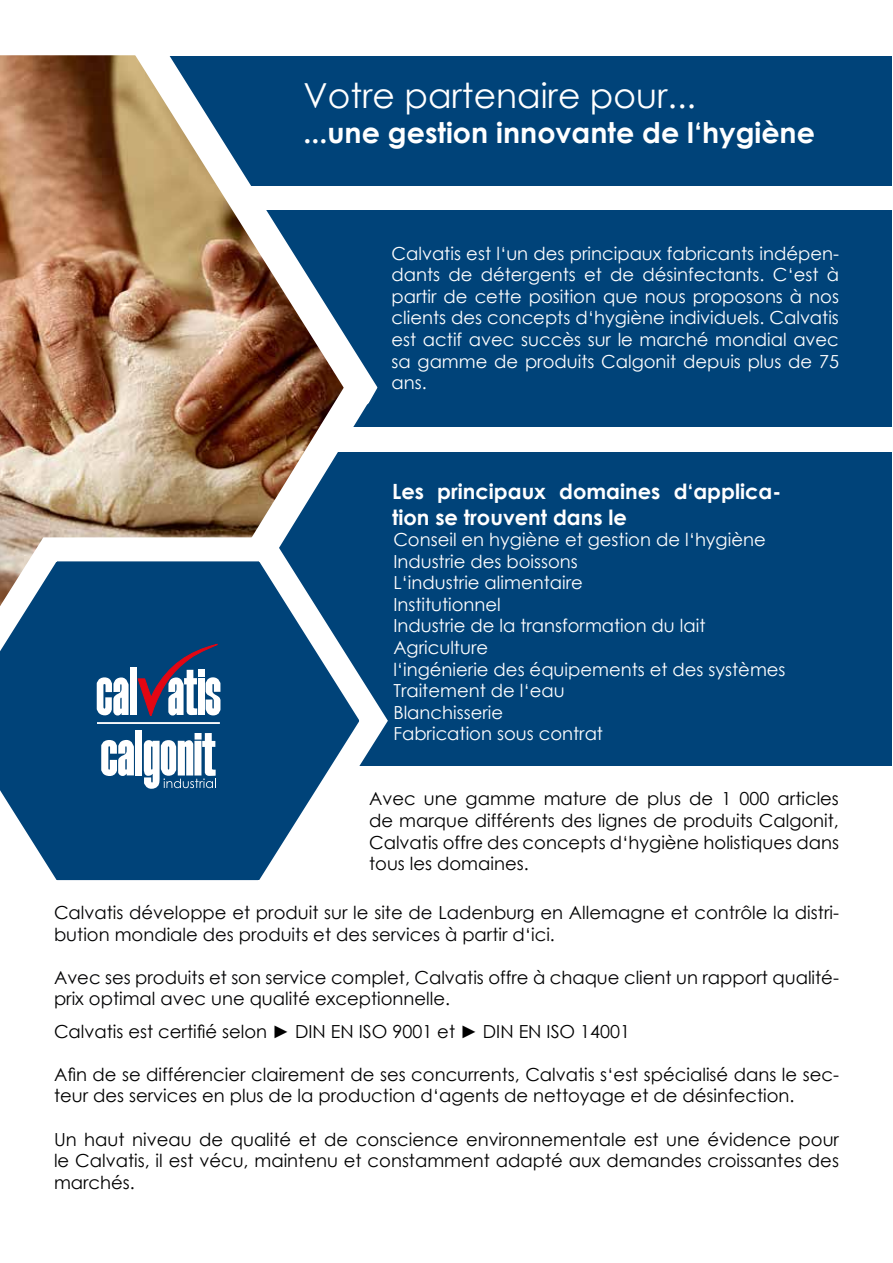
<style>
.page{position:relative;width:893px;height:1263px;background:#fff}
.page>*{position:absolute;margin:0;border:0;box-sizing:border-box;transform-origin:0 0}
.t1{font:34.5px "Century Gothic";color:#fff}
.t2{font:700 28.5px "Century Gothic";color:#fff}
.t3{font:700 21px/25.2px "Century Gothic";color:#fff}
.t4{font:18px/21.6px "Century Gothic";color:#000;text-align:justify}
.t5{font:18px/21.6px "Century Gothic";color:#fff}
.t6{font:18px/21.6px "Century Gothic";color:#020203}
</style>
<div class="page">
<div style="left:49px;top:56px;width:843px;height:129px;background:#004379"></div>
<div style="left:50px;top:210px;width:842px;height:217px;background:#004379"></div>
<div style="left:50px;top:452px;width:842px;height:313px;background:#004379"></div>
<img style="left:0;top:55px;width:244px;height:461px">
<svg style="left:0;top:516px;width:402px;height:365px"></svg>
<svg style="left:125px;top:55px;width:258px;height:354px"></svg>
<svg style="left:97px;top:677px;width:32px;height:38px"></svg>
<div style="left:130px;top:667px;width:7px;height:48px;background:#fff"></div>
<svg style="left:138px;top:644px;width:82px;height:72px"></svg>
<svg style="left:101px;top:740px;width:33px;height:36px"></svg>
<div style="left:135px;top:730px;width:7px;height:45px;background:#fff"></div>
<hr style="left:97px;top:722px;width:123px;height:2px;background:#fff">
<svg style="left:144px;top:733px;width:72px;height:56px"></svg>
<svg style="left:244px;top:372px;width:158px;height:191px"></svg>
<h1 class="t1" style="left:304px;top:71px;width:394px">Votre partenaire pour...</h1>
<h2 class="t2" style="left:304px;top:111px;width:513px">...une gestion innovante de l‘hygiène</h2>
<p class="t5" style="left:391px;top:242px;width:449px;text-align:justify">Calvatis est l‘un des principaux fabricants indépen&shy;dants de détergents et de désinfectants. C‘est à partir de cette position que nous proposons à nos clients des concepts d‘hygiène individuels. Calvatis est actif avec succès sur le marché mondial avec sa gamme de produits Calgonit depuis plus de 75 ans.</p>
<p class="t3" style="left:392px;top:478px;width:391px">Les principaux domaines d‘applica&shy;tion se trouvent dans le</p>
<p class="t5" style="left:393px;top:528px;width:394px">Conseil en hygiène et gestion de l‘hygiène<br>Industrie des boissons<br>L‘industrie alimentaire<br>Institutionnel<br>Industrie de la transformation du lait<br>Agriculture<br>l‘ingénierie des équipements et des systèmes<br>Traitement de l‘eau<br>Blanchisserie<br>Fabrication sous contrat</p>
<p class="t4" style="left:369px;top:788px;width:471px">Avec une gamme mature de plus de 1 000 articles de marque différents des lignes de produits Calgonit, Calvatis offre des concepts d‘hygiène holistiques dans tous les domaines.</p>
<p class="t6" style="left:54px;top:901px;width:786px">Calvatis développe et produit sur le site de Ladenburg en Allemagne et contrôle la distri&shy;bution mondiale des produits et des services à partir d‘ici.</p>
<p class="t6" style="left:54px;top:966px;width:786px">Avec ses produits et son service complet, Calvatis offre à chaque client un rapport qualité&shy;prix optimal avec une qualité exceptionnelle.</p>
<p class="t4" style="left:54px;top:1020px;width:578px">Calvatis est certifié selon ► DIN EN ISO 9001 et ► DIN EN ISO 14001</p>
<p class="t4" style="left:54px;top:1063px;width:786px">Afin de se différencier clairement de ses concurrents, Calvatis s‘est spécialisé dans le sec&shy;teur des services en plus de la production d‘agents de nettoyage et de désinfection.</p>
<p class="t4" style="left:54px;top:1128px;width:786px">Un haut niveau de qualité et de conscience environnementale est une évidence pour le Calvatis, il est vécu, maintenu et constamment adapté aux demandes croissantes des marchés.</p>
</div>
